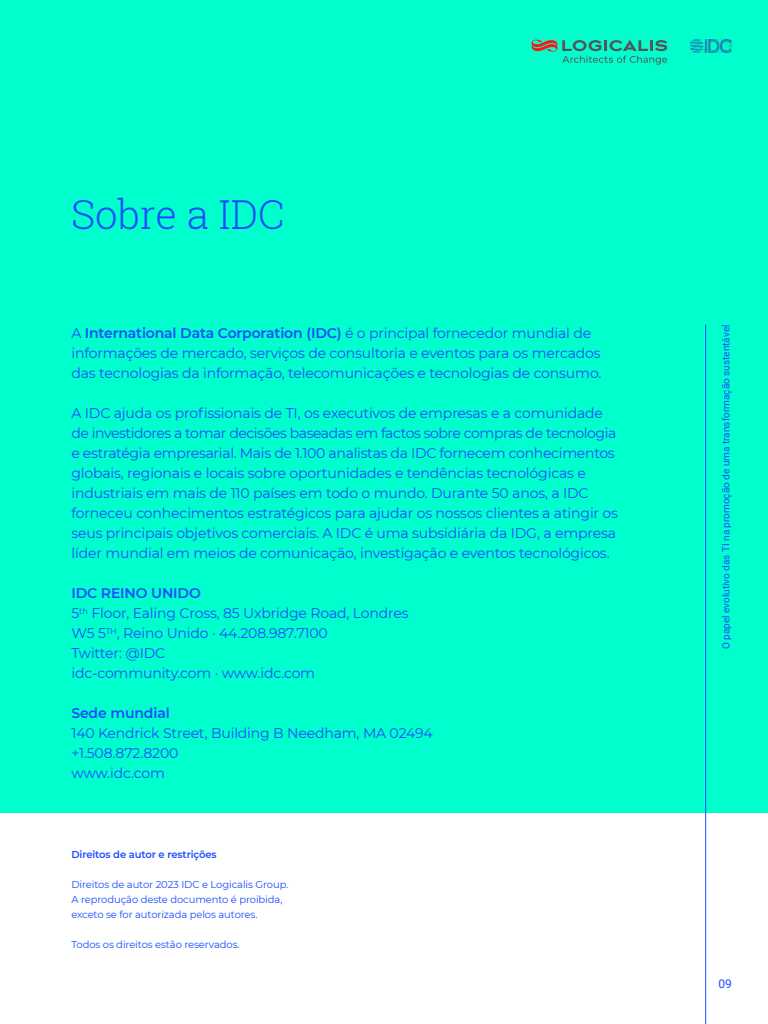
<style>
.page{position:relative;width:768px;height:1024px;background:#fff}
.page>*{position:absolute;margin:0;border:0;box-sizing:border-box;transform-origin:0 0}
.t1{font:300 40px "Roboto Slab";color:#194bff}
.t2{font:14px/20px "Montserrat";letter-spacing:-.01em;color:#194bff}
.t3{font:600 14px "Montserrat";letter-spacing:-.01em;color:#194bff}
.t4{font:12px "Roboto";color:#194bff}
.t5{font:10px/15px "Montserrat";letter-spacing:-.01em;color:#194bff}
.t6{font:10px "Roboto";color:#194bff}
.t7{font:600 10px "Montserrat";letter-spacing:-.01em;color:#194bff}
.s1{font-weight:600}
</style>
<div class="page">
<div style="left:0;top:0;width:768px;height:813px;background:#00ffcd"></div>
<hr style="left:705px;top:325px;width:1px;height:699px;background:#194bff">
<img style="left:690px;top:40px;width:42px;height:12px">
<svg style="left:532px;top:40px;width:135px;height:25px"></svg>
<h1 class="t1" style="left:71px;top:188px;width:215px">Sobre a IDC</h1>
<p class="t2" style="left:71px;top:323px;width:531px">A <span class="s1">International Data Corporation (IDC)</span> é o principal fornecedor mundial de informações de mercado, serviços de consultoria e eventos para os mercados das tecnologias da informação, telecomunicações e tecnologias de consumo.</p>
<p class="t2" style="left:71px;top:403px;width:548px">A IDC ajuda os profissionais de TI, os executivos de empresas e a comunidade de investidores a tomar decisões baseadas em factos sobre compras de tecnologia e estratégia empresarial. Mais de 1.100 analistas da IDC fornecem conhecimentos globais, regionais e locais sobre oportunidades e tendências tecnológicas e industriais em mais de 110 países em todo o mundo. Durante 50 anos, a IDC forneceu conhecimentos estratégicos para ajudar os nossos clientes a atingir os seus principais objetivos comerciais. A IDC é uma subsidiária da IDG, a empresa líder mundial em meios de comunicação, investigação e eventos tecnológicos.</p>
<p class="t2" style="left:71px;top:583px;width:339px"><span class="s1">IDC REINO UNIDO<br></span>5<sup>th</sup> Floor, Ealing Cross, 85 Uxbridge Road, Londres<br>W5 5<sup>TH</sup>, Reino Unido · 44.208.987.7100<br>Twitter: @IDC<br>idc-community.com · www.idc.com</p>
<p class="t3" style="left:71px;top:703px;width:100px">Sede mundial</p>
<p class="t2" style="left:71px;top:723px;width:363px">140 Kendrick Street, Building B Needham, MA 02494 +1.508.872.8200<br>www.idc.com</p>
<p class="t7" style="left:71px;top:848px;width:147px">Direitos de autor e restrições</p>
<p class="t5" style="left:71px;top:877px;width:218px">Direitos de autor 2023 IDC e Logicalis Group.<br>A reprodução deste documento é proibida, exceto se for autorizada pelos autores.</p>
<p class="t5" style="left:71px;top:937px;width:170px">Todos os direitos estão reservados.</p>
<p class="t6" style="left:719px;top:649px;width:326px;rotate:-90deg">O papel evolutivo das TI na promoção de uma transformação sustentável</p>
<p class="t4" style="left:719px;top:975px;width:15px">09</p>
</div>
